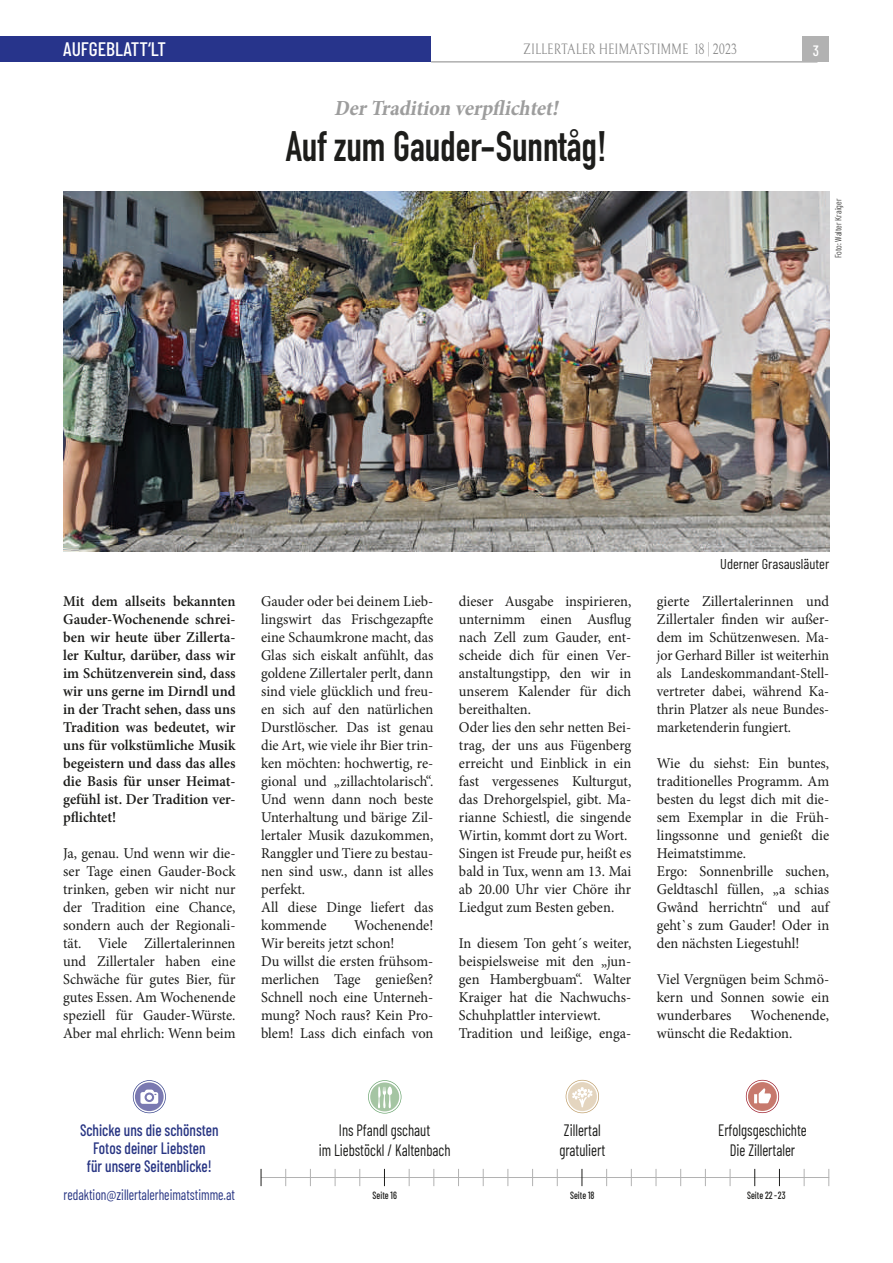
<style>
.page{position:relative;width:893px;height:1263px;background:#fff}
.page>*{position:absolute;margin:0;border:0;box-sizing:border-box;transform-origin:0 0}
.t1{font:42px "DIN Engschrift LT Pro";color:#1d1d1b;scale:.95 1}
.t2{font:italic 700 condensed 21.75px "Minion Pro";color:#9d9d9d}
.t3{font:500 19.5px "Barlow Condensed";color:#fff}
.t4{font:16.5px/19.8px "Barlow Condensed";color:#1d1d1b;text-align:center;scale:.88 1}
.t5{font:500 16.5px/18px "Barlow Condensed";color:#283583;text-align:center;scale:.91 1}
.t6{font:15px/18px "Minion Pro";color:#1d1d1b;scale:.96 1}
.t7{font:600 15px/18px "Minion Pro";color:#1d1d1b;text-align:justify;scale:.96 1}
.t8{font:15px "Barlow Condensed";color:#283583;scale:.88 1}
.t9{font:500 15px "Barlow Condensed";color:#fff}
.t10{font:14.85px "Bellefair";color:#878787;scale:.82 1}
.t11{font:14.25px "Barlow Condensed";color:#1d1d1b}
.t12{font:500 10.5px "Barlow Condensed";color:#1d1d1b;scale:.88 1}
.t13{font:300 9px "Barlow Condensed";color:#1d1d1b}
</style>
<div class="page">
<div style="left:0;top:37px;width:431px;height:25px;background:#27348b"></div>
<hr style="left:431px;top:62px;width:386px;height:1px;background:#878787">
<img style="left:63px;top:191px;width:765px;height:360px">
<hr style="left:261px;top:1177px;width:567px;height:1px;background:#b2b2b2">
<svg style="left:260px;top:1169px;width:1px;height:17px"></svg>
<svg style="left:285px;top:1169px;width:1px;height:17px"></svg>
<svg style="left:310px;top:1169px;width:1px;height:17px"></svg>
<svg style="left:334px;top:1169px;width:1px;height:17px"></svg>
<svg style="left:359px;top:1169px;width:1px;height:17px"></svg>
<svg style="left:384px;top:1169px;width:1px;height:17px"></svg>
<svg style="left:408px;top:1169px;width:1px;height:17px"></svg>
<svg style="left:433px;top:1169px;width:1px;height:17px"></svg>
<svg style="left:458px;top:1169px;width:1px;height:17px"></svg>
<svg style="left:482px;top:1169px;width:1px;height:17px"></svg>
<svg style="left:507px;top:1169px;width:1px;height:17px"></svg>
<svg style="left:532px;top:1169px;width:1px;height:17px"></svg>
<svg style="left:556px;top:1169px;width:1px;height:17px"></svg>
<svg style="left:581px;top:1169px;width:1px;height:17px"></svg>
<svg style="left:606px;top:1169px;width:1px;height:17px"></svg>
<svg style="left:630px;top:1169px;width:1px;height:17px"></svg>
<svg style="left:655px;top:1169px;width:1px;height:17px"></svg>
<svg style="left:680px;top:1169px;width:1px;height:17px"></svg>
<svg style="left:729px;top:1169px;width:1px;height:17px"></svg>
<svg style="left:754px;top:1169px;width:1px;height:17px"></svg>
<svg style="left:803px;top:1169px;width:1px;height:17px"></svg>
<svg style="left:828px;top:1169px;width:1px;height:17px"></svg>
<svg style="left:133px;top:1080px;width:33px;height:33px"></svg>
<svg style="left:565px;top:1080px;width:33px;height:33px"></svg>
<svg style="left:368px;top:1080px;width:33px;height:33px"></svg>
<div style="left:802px;top:37px;width:26px;height:25px;background:#b2b2b2"></div>
<svg style="left:745px;top:1080px;width:33px;height:33px"></svg>
<h3 class="t3" style="left:63px;top:35px;width:104px">AUFGEBLATT‘LT</h3>
<p class="t10" style="left:523px;top:42px;width:262px">ZILLERTALER HEIMATSTIMME 18 | 2023</p>
<p class="t9" style="left:812px;top:40px;width:8px">3</p>
<h2 class="t2" style="left:334px;top:93px;width:230px">DerTradition verpflichtet!</h2>
<h1 class="t1" style="left:285px;top:122px;width:339px">Auf zum Gauder-Sunntåg!</h1>
<p class="t13" style="left:831px;top:258px;width:61px;rotate:-90deg">Foto: Walter Kraiger</p>
<p class="t7" style="left:63px;top:592px;width:181px">Mit dem allseits bekannten Gauder-Wochenende schrei&shy;ben wir heute über Zillerta&shy;ler Kultur, darüber, dass wir im Schützenverein sind, dass wir uns gerne im Dirndl und in der Tracht sehen, dass uns Tradition was bedeutet, wir uns für volkstümliche Musik begeistern und dass das alles die Basis für unser Heimat&shy;gefühl ist. Der Tradition ver&shy;pflichtet!</p>
<p class="t6" style="left:63px;top:844px;width:181px;text-align:justify">Ja, genau. Und wenn wir die&shy;ser Tage einen Gauder-Bock trinken, geben wir nicht nur der Tradition eine Chance, sondern auch der Regionali&shy;tät. Viele Zillertalerinnen und Zillertaler haben eine Schwäche für gutes Bier, für gutes Essen. Am Wochenende speziell für Gauder-Würste.<br>Aber mal ehrlich: Wenn beim</p>
<p class="t6" style="left:261px;top:592px;width:181px">Gauder oder bei deinem Lieb&shy;lingswirt das Frischgezapfte eine Schaumkrone macht, das<br>Glas sich eiskalt anfühlt, das goldene Zillertaler perlt, dann sind viele glücklich und freu&shy;en sich auf den natürlichen<br>Durstlöscher. Das ist genau die Art, wie viele ihr Bier trin&shy;ken möchten: hochwertig, re&shy;gional und „zillachtolarisch“.<br>Und wenn dann noch beste<br>Unterhaltung und bärige Zil&shy;lertaler Musik dazukommen,<br>Ranggler und Tiere zu bestau&shy;nen sind usw., dann ist alles perfekt.<br>All diese Dinge liefert das kommende</p>
<p class="t6" style="left:261px;top:916px;width:181px;text-indent:93px">Wochenende!<br>Wir bereits jetzt schon!<br>Du willst die ersten frühsom&shy;merlichen Tage genießen?<br>Schnell noch eine Unterneh&shy;mung? Noch raus? Kein Pro&shy;blem! Lass dich einfach von</p>
<p class="t6" style="left:459px;top:592px;width:181px">dieser Ausgabe inspirieren, unternimm einen Ausflug nach Zell zum Gauder, ent&shy;scheide dich für einen Ver&shy;anstaltungstipp, den wir in unserem Kalender für dich bereithalten.<br>Oder lies den sehr netten Bei&shy;trag, der uns aus Fügenberg erreicht und Einblick in ein fast vergessenes Kulturgut, das Drehorgelspiel, gibt. Ma&shy;rianne Schiestl, die singende<br>Wirtin, kommt dort zu Wort.<br>Singen ist Freude pur, heißt es bald in Tux, wenn am 13. Mai ab 20.00 Uhr vier Chöre ihr<br>Liedgut zum Besten geben.</p>
<p class="t6" style="left:459px;top:934px;width:181px">In diesem Ton geht´s weiter, beispielsweise mit den „jun&shy;gen Hambergbuam“. Walter<br>Kraiger hat die Nachwuchs-<br>Schuhplattler interviewt.<br>Tradition und leißige, enga-</p>
<p class="t11" style="left:720px;top:554px;width:110px">Uderner Grasausläuter</p>
<p class="t6" style="left:656px;top:592px;width:181px;text-align:justify">gierte Zillertalerinnen und Zillertaler finden wir außer&shy;dem im Schützenwesen. Ma&shy;jor Gerhard Biller ist weiterhin als Landeskommandant-Stell&shy;vertreter dabei, während Ka&shy;thrin Platzer als neue Bundes&shy;marketenderin fungiert.</p>
<p class="t6" style="left:656px;top:754px;width:181px">Wie du siehst: Ein buntes, traditionelles Programm. Am besten du legst dich mit die&shy;sem Exemplar in die Früh&shy;lingssonne und genießt die<br>Heimatstimme.<br>Ergo: Sonnenbrille suchen,<br>Geldtaschl füllen, „a schias<br>Gwånd herrichtn“ und auf geht`s zum Gauder! Oder in den nächsten Liegestuhl!</p>
<p class="t6" style="left:656px;top:970px;width:181px;text-align:justify">Viel Vergnügen beim Schmö&shy;kern und Sonnen sowie ein wunderbares</p>
<p class="t6" style="left:656px;top:1006px;width:181px;text-indent:94px">Wochenende, wünscht die Redaktion.</p>
<p class="t4" style="left:318px;top:1118px;width:151px">Ins Pfandl gschaut<br>im Liebstöckl / Kaltenbach</p>
<p class="t4" style="left:717px;top:1118px;width:102px">Erfolgsgeschichte<br>Die Zillertaler</p>
<p class="t12" style="left:746px;top:1188px;width:45px">Seite 22 - 23</p>
<p class="t4" style="left:559px;top:1118px;width:54px;text-align:left">Zillertal gratuliert</p>
<p class="t5" style="left:80px;top:1120px;width:154px">Schicke uns die schönsten<br>Fotos deiner Liebsten<br>für unsere Seitenblicke!</p>
<p class="t8" style="left:64px;top:1183px;width:196px">redaktion@zillertalerheimatstimme.at</p>
<p class="t12" style="left:372px;top:1188px;width:29px">Seite 16</p>
<p class="t12" style="left:570px;top:1188px;width:29px">Seite 18</p>
</div>
